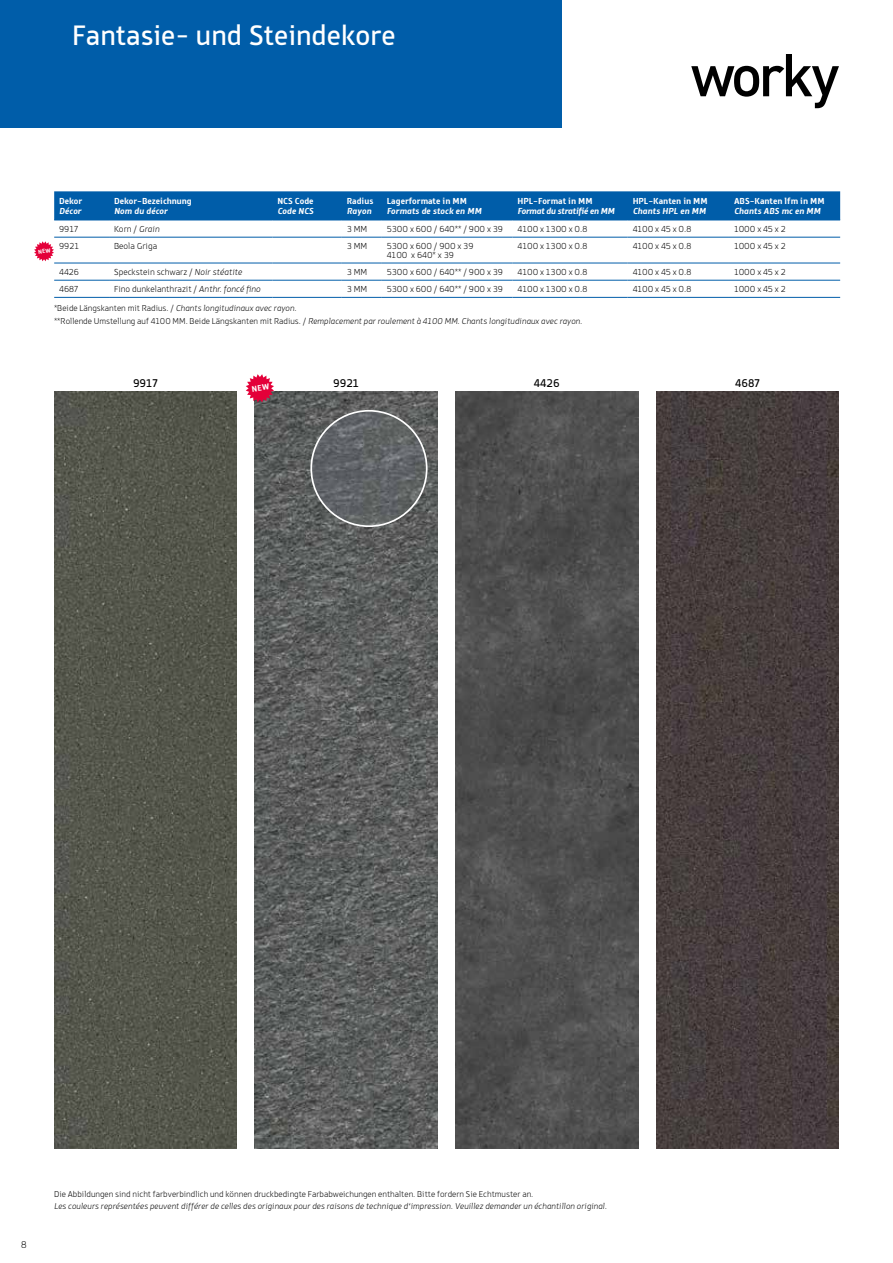
<style>
.page{position:relative;width:893px;height:1263px;background:#fff}
.page>*{position:absolute;margin:0;border:0;box-sizing:border-box;transform-origin:0 0}
.t1{font:30px "Knight Sans";color:#fff}
.t2{font:12px "Knight Sans";color:#000}
.t3{font:300 10.5px "Knight Sans";color:#000}
.t4{font:300 9.3px/9.3px "Knight Sans";color:#000}
.t5{font:700 9.3px "Knight Sans";color:#fff}
.t6{font:italic 700 9.3px "Knight Sans";color:#fff}
.t7{font:italic 700 9.3px "Knight Sans";letter-spacing:-.03em;color:#fff}
.t8{font:italic 300 9px "Knight Sans";color:#000}
.t9{font:300 9px "Knight Sans";color:#000}
.s1{font-style:italic}
.s2{font-style:normal}
</style>
<div class="page">
<img style="left:54px;top:391px;width:183px;height:757px">
<img style="left:455px;top:391px;width:183px;height:757px">
<img style="left:656px;top:391px;width:183px;height:757px">
<img style="left:255px;top:391px;width:182px;height:757px">
<img style="left:311px;top:411px;width:116px;height:115px;border-radius:58px">
<div style="left:310px;top:410px;width:118px;height:117px;border:2px solid #fff;border-radius:50%"></div>
<svg style="left:691px;top:54px;width:148px;height:54px"></svg>
<div style="left:0;top:0;width:561px;height:128px;background:#005da9"></div>
<hr style="left:892px;top:0;width:1px;height:128px;background:#005da9">
<div style="left:54px;top:191px;width:786px;height:29px;background:#005da9"></div>
<hr style="left:54px;top:220px;width:55px;height:1px;background:#005da9">
<hr style="left:109px;top:220px;width:163px;height:1px;background:#005da9">
<hr style="left:272px;top:220px;width:70px;height:1px;background:#005da9">
<hr style="left:342px;top:220px;width:40px;height:1px;background:#005da9">
<hr style="left:382px;top:220px;width:131px;height:1px;background:#005da9">
<hr style="left:513px;top:220px;width:115px;height:1px;background:#005da9">
<hr style="left:628px;top:220px;width:101px;height:1px;background:#005da9">
<hr style="left:729px;top:220px;width:111px;height:1px;background:#005da9">
<hr style="left:54px;top:237px;width:55px;height:1px;background:#005da9">
<hr style="left:109px;top:237px;width:163px;height:1px;background:#005da9">
<hr style="left:272px;top:237px;width:70px;height:1px;background:#005da9">
<hr style="left:342px;top:237px;width:40px;height:1px;background:#005da9">
<hr style="left:382px;top:237px;width:131px;height:1px;background:#005da9">
<hr style="left:513px;top:237px;width:115px;height:1px;background:#005da9">
<hr style="left:628px;top:237px;width:101px;height:1px;background:#005da9">
<hr style="left:729px;top:237px;width:111px;height:1px;background:#005da9">
<hr style="left:54px;top:263px;width:55px;height:1px;background:#005da9">
<hr style="left:109px;top:263px;width:163px;height:1px;background:#005da9">
<hr style="left:272px;top:263px;width:70px;height:1px;background:#005da9">
<hr style="left:342px;top:263px;width:40px;height:1px;background:#005da9">
<hr style="left:382px;top:263px;width:131px;height:1px;background:#005da9">
<hr style="left:513px;top:263px;width:115px;height:1px;background:#005da9">
<hr style="left:628px;top:263px;width:101px;height:1px;background:#005da9">
<hr style="left:729px;top:263px;width:111px;height:1px;background:#005da9">
<hr style="left:54px;top:280px;width:55px;height:1px;background:#005da9">
<hr style="left:109px;top:280px;width:163px;height:1px;background:#005da9">
<hr style="left:272px;top:280px;width:70px;height:1px;background:#005da9">
<hr style="left:342px;top:280px;width:40px;height:1px;background:#005da9">
<hr style="left:382px;top:280px;width:131px;height:1px;background:#005da9">
<hr style="left:513px;top:280px;width:115px;height:1px;background:#005da9">
<hr style="left:628px;top:280px;width:101px;height:1px;background:#005da9">
<hr style="left:729px;top:280px;width:111px;height:1px;background:#005da9">
<hr style="left:54px;top:297px;width:55px;height:1px;background:#005da9">
<hr style="left:109px;top:297px;width:163px;height:1px;background:#005da9">
<hr style="left:272px;top:297px;width:70px;height:1px;background:#005da9">
<hr style="left:342px;top:297px;width:40px;height:1px;background:#005da9">
<hr style="left:382px;top:297px;width:131px;height:1px;background:#005da9">
<hr style="left:513px;top:297px;width:115px;height:1px;background:#005da9">
<hr style="left:628px;top:297px;width:101px;height:1px;background:#005da9">
<hr style="left:729px;top:297px;width:111px;height:1px;background:#005da9">
<svg style="left:246px;top:374px;width:28px;height:28px"></svg>
<svg style="left:34px;top:241px;width:20px;height:20px"></svg>
<h1 class="t1" style="left:72px;top:18px;width:325px">Fantasie- und Steindekore</h1>
<p class="t5" style="left:59px;top:196px;width:25px">Dekor</p>
<p class="t6" style="left:59px;top:205px;width:24px">Décor</p>
<p class="t5" style="left:114px;top:196px;width:79px">Dekor-Bezeichnung</p>
<p class="t6" style="left:114px;top:205px;width:55px">Nom du décor</p>
<p class="t5" style="left:277px;top:196px;width:38px">NCS Code</p>
<p class="t6" style="left:277px;top:205px;width:38px">Code NCS</p>
<p class="t5" style="left:347px;top:196px;width:28px">Radius</p>
<p class="t6" style="left:347px;top:205px;width:26px">Rayon</p>
<p class="t5" style="left:387px;top:196px;width:82px">Lagerformate in MM</p>
<p class="t6" style="left:387px;top:205px;width:96px">Formats de stock en MM</p>
<p class="t5" style="left:518px;top:196px;width:77px">HPL-Format in MM</p>
<p class="t7" style="left:518px;top:205px;width:99px">Format du stratifié en MM</p>
<p class="t5" style="left:633px;top:196px;width:77px">HPL-Kanten in MM</p>
<p class="t6" style="left:633px;top:205px;width:75px">Chants HPL en MM</p>
<p class="t5" style="left:734px;top:196px;width:92px">ABS-Kanten lfm in MM</p>
<p class="t6" style="left:734px;top:205px;width:88px">Chants ABS mc en MM</p>
<p class="t4" style="left:59px;top:224px;width:20px">9917</p>
<p class="t4" style="left:114px;top:224px;width:47px">Korn / <span class="s1">Grain</span></p>
<p class="t4" style="left:347px;top:224px;width:22px">3 MM</p>
<p class="t4" style="left:387px;top:224px;width:118px">5300 x 600 / 640** / 900 x 39</p>
<p class="t4" style="left:518px;top:224px;width:71px">4100 x 1300 x 0.8</p>
<p class="t4" style="left:633px;top:224px;width:60px">4100 x 45 x 0.8</p>
<p class="t4" style="left:734px;top:224px;width:53px">1000 x 45 x 2</p>
<p class="t4" style="left:59px;top:241px;width:21px">9921</p>
<p class="t4" style="left:114px;top:241px;width:45px">Beola Griga</p>
<p class="t4" style="left:347px;top:241px;width:22px">3 MM</p>
<p class="t4" style="left:387px;top:241px;width:88px">5300 x 600 / 900 x 39<br>4100 x 640* x 39</p>
<p class="t4" style="left:518px;top:241px;width:71px">4100 x 1300 x 0.8</p>
<p class="t4" style="left:633px;top:241px;width:60px">4100 x 45 x 0.8</p>
<p class="t4" style="left:734px;top:241px;width:53px">1000 x 45 x 2</p>
<p class="t4" style="left:59px;top:267px;width:21px">4426</p>
<p class="t4" style="left:114px;top:267px;width:130px">Speckstein schwarz / <span class="s1">Noir stéatite</span></p>
<p class="t4" style="left:347px;top:267px;width:22px">3 MM</p>
<p class="t4" style="left:387px;top:267px;width:118px">5300 x 600 / 640** / 900 x 39</p>
<p class="t4" style="left:518px;top:267px;width:71px">4100 x 1300 x 0.8</p>
<p class="t4" style="left:633px;top:267px;width:60px">4100 x 45 x 0.8</p>
<p class="t4" style="left:734px;top:267px;width:53px">1000 x 45 x 2</p>
<p class="t4" style="left:59px;top:284px;width:20px">4687</p>
<p class="t4" style="left:114px;top:284px;width:148px">Fino dunkelanthrazit / <span class="s1">Anthr. foncé fino</span></p>
<p class="t4" style="left:347px;top:284px;width:22px">3 MM</p>
<p class="t4" style="left:387px;top:284px;width:118px">5300 x 600 / 640** / 900 x 39</p>
<p class="t4" style="left:518px;top:284px;width:71px">4100 x 1300 x 0.8</p>
<p class="t4" style="left:633px;top:284px;width:60px">4100 x 45 x 0.8</p>
<p class="t4" style="left:734px;top:284px;width:53px">1000 x 45 x 2</p>
<p class="t8" style="left:54px;top:303px;width:244px"><span class="s2">*Beide Längskanten mit Radius. /</span> Chants longitudinaux avec rayon.</p>
<p class="t8" style="left:54px;top:316px;width:530px"><span class="s2">**Rollende Umstellung auf 4100 MM. Beide Längskanten mit Radius. /</span> Remplacement par roulement à 4100 MM. Chants longitudinaux avec rayon.</p>
<p class="t2" style="left:133px;top:376px;width:26px">9917</p>
<p class="t2" style="left:333px;top:376px;width:27px">9921</p>
<p class="t2" style="left:534px;top:376px;width:27px">4426</p>
<p class="t2" style="left:735px;top:376px;width:26px">4687</p>
<p class="t3" style="left:21px;top:1239px;width:7px">8</p>
<p class="t9" style="left:54px;top:1189px;width:481px">Die Abbildungen sind nicht farbverbindlich und können druckbedingte Farbabweichungen enthalten. Bitte fordern Sie Echtmuster an.</p>
<p class="t8" style="left:54px;top:1201px;width:554px">Les couleurs représentées peuvent différer de celles des originaux pour des raisons de technique d‘impression. Veuillez demander un échantillon original.</p>
</div>
